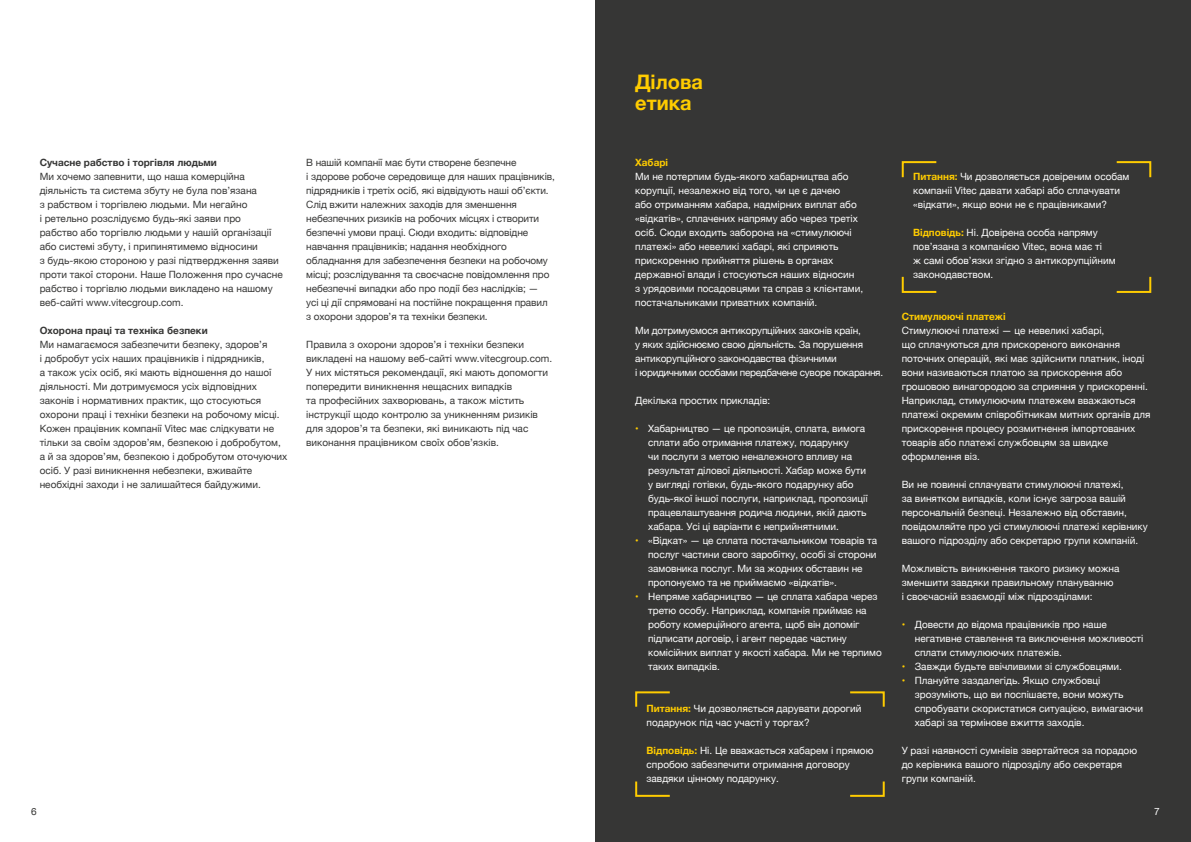
<style>
.page{position:relative;width:1191px;height:842px;background:#fff}
.page>*{position:absolute;margin:0;border:0;box-sizing:border-box;transform-origin:0 0}
.t1{font:700 20px/21px "Helvetica Neue";color:#fc0}
.t2{font:10px/14px "Helvetica Neue";color:#fff}
.t3{font:10px/14px "Helvetica Neue";color:#363635}
.t4{font:10px/14px "Helvetica Neue";letter-spacing:-.02em;color:#fff}
.t5{font:700 10px "Helvetica Neue";color:#363635}
.t6{font:700 10px "Helvetica Neue";color:#fc0}
.s1{color:#fc0}
.s2{font-weight:700;color:#fc0}
</style>
<div class="page">
<div style="left:595px;top:0;width:596px;height:842px;background:#363635"></div>
<svg style="left:635px;top:691px;width:35px;height:16px"></svg>
<svg style="left:850px;top:691px;width:35px;height:16px"></svg>
<svg style="left:850px;top:781px;width:35px;height:16px"></svg>
<svg style="left:635px;top:781px;width:35px;height:16px"></svg>
<svg style="left:901px;top:161px;width:36px;height:17px"></svg>
<svg style="left:1116px;top:161px;width:36px;height:17px"></svg>
<svg style="left:1116px;top:276px;width:36px;height:17px"></svg>
<svg style="left:901px;top:276px;width:36px;height:17px"></svg>
<p class="t5" style="left:40px;top:154px;width:179px">Сучасне рабство і торгівля людьми</p>
<p class="t3" style="left:40px;top:170px;width:245px">Ми хочемо запевнити, що наша комерційна діяльність та система збуту не була пов’язана<br>з рабством і торгівлею людьми. Ми негайно<br>і ретельно розслідуємо будь-які заяви про<br>рабство або торгівлю людьми у нашій організації або системі збуту, і припинятимемо відносини<br>з будь-якою стороною у разі підтвердження заяви проти такої сторони. Наше Положення про сучасне рабство і торгівлю людьми викладено на нашому веб-сайті www.vitecgroup.com.</p>
<p class="t5" style="left:40px;top:322px;width:169px">Охорона праці та техніка безпеки</p>
<p class="t3" style="left:40px;top:338px;width:249px">Ми намагаємося забезпечити безпеку, здоров’я<br>і добробут усіх наших працівників і підрядників,<br>а також усіх осіб, які мають відношення до нашої діяльності. Ми дотримуємося усіх відповідних законів і нормативних практик, що стосуються охорони праці і техніки безпеки на робочому місці.<br>Кожен працівник компанії Vitec має слідкувати не тільки за своїм здоров’ям, безпекою і добробутом, а й за здоров’ям, безпекою і добробутом оточуючих осіб. У разі виникнення небезпеки, вживайте необхідні заходи і не залишайтеся байдужими.</p>
<p class="t3" style="left:306px;top:156px;width:250px">В нашій компанії має бути створене безпечне<br>і здорове робоче середовище для наших працівників, підрядників і третіх осіб, які відвідують наші об’єкти.<br>Слід вжити належних заходів для зменшення небезпечних ризиків на робочих місцях і створити безпечні умови праці. Сюди входить: відповідне навчання працівників; надання необхідного обладнання для забезпечення безпеки на робочому місці; розслідування та своєчасне повідомлення про небезпечні випадки або про події без наслідків; —<br>усі ці дії спрямовані на постійне покращення правил з охорони здоров’я та техніки безпеки.</p>
<p class="t3" style="left:306px;top:338px;width:247px">Правила з охорони здоров’я і техніки безпеки викладені на нашому веб-сайті www.vitecgroup.com.<br>У них містяться рекомендації, які мають допомогти попередити виникнення нещасних випадків<br>та професійних захворювань, а також містить інструкції щодо контролю за уникненням ризиків для здоров’я та безпеки, які виникають під час виконання працівником своїх обов’язків.</p>
<h1 class="t1" style="left:635px;top:72px;width:69px">Ділова етика</h1>
<p class="t6" style="left:635px;top:154px;width:34px">Хабарі</p>
<p class="t2" style="left:635px;top:170px;width:229px">Ми не потерпим будь-якого хабарництва або корупції, незалежно від того, чи це є дачею<br>або отриманням хабара, надмірних виплат або «відкатів», сплачених напряму або через третіх осіб. Сюди входить заборона на «стимулюючі платежі» або невеликі хабарі, які сприяють прискоренню прийняття рішень в органах державної влади і стосуються наших відносин<br>з урядовими посадовцями та справ з клієнтами, постачальниками приватних компаній.</p>
<p class="t4" style="left:635px;top:324px;width:249px">Ми дотримуємося антикорупційних законів країн,<br>у яких здійснюємо свою діяльність. За порушення антикорупційного законодавства фізичними<br>і юридичними особами передбачене суворе покарання.</p>
<p class="t2" style="left:635px;top:394px;width:136px">Декілька простих прикладів:</p>
<p class="t2" style="left:648px;top:422px;width:221px;text-indent:-13px"><span class="s1">•</span> Хабарництво — це пропозиція, сплата, вимога сплати або отримання платежу, подарунку<br>чи послуги з метою неналежного впливу на результат ділової діяльності. Хабар може бути у вигляді готівки, будь-якого подарунку або будь-якої іншої послуги, наприклад, пропозиції працевлаштування родича людини, якій дають хабара. Усі ці варіанти є неприйнятними.</p>
<p class="t2" style="left:648px;top:534px;width:230px;text-indent:-13px"><span class="s1">•</span> «Відкат» — це сплата постачальником товарів та послуг частини свого заробітку, особі зі сторони замовника послуг. Ми за жодних обставин не пропонуємо та не приймаємо «відкатів».</p>
<p class="t2" style="left:648px;top:590px;width:235px;text-indent:-13px"><span class="s1">•</span> Непряме хабарництво — це сплата хабара через третю особу. Наприклад, компанія приймає на роботу комерційного агента, щоб він допоміг підписати договір, і агент передає частину комісійних виплат у якості хабара. Ми не терпимо таких випадків.</p>
<p class="t2" style="left:646px;top:702px;width:216px"><span class="s2">Питання:</span> Чи дозволяється дарувати дорогий подарунок під час участі у торгах?</p>
<p class="t2" style="left:646px;top:744px;width:228px"><span class="s2">Відповідь:</span> Ні. Це вважається хабарем і прямою спробою забезпечити отримання договору завдяки цінному подарунку.</p>
<p class="t2" style="left:913px;top:170px;width:218px"><span class="s2">Питання:</span> Чи дозволяється довіреним особам компанії Vitec давати хабарі або сплачувати «відкати», якщо вони не є працівниками?</p>
<p class="t2" style="left:913px;top:226px;width:204px"><span class="s2">Відповідь:</span> Ні. Довірена особа напряму пов’язана з компанією Vitec, вона має ті<br>ж самі обов’язки згідно з антикорупційним законодавством.</p>
<p class="t6" style="left:901px;top:308px;width:105px">Стимулюючі платежі</p>
<p class="t2" style="left:901px;top:324px;width:250px">Стимулюючі платежі — це невеликі хабарі,<br>що сплачуються для прискореного виконання поточних операцій, які має здійснити платник, іноді вони називаються платою за прискорення або грошовою винагородою за сприяння у прискоренні.<br>Наприклад, стимулюючим платежем вважаються платежі окремим співробітникам митних органів для прискорення процесу розмитнення імпортованих товарів або платежі службовцям за швидке оформлення віз.</p>
<p class="t2" style="left:901px;top:478px;width:248px">Ви не повинні сплачувати стимулюючі платежі,<br>за винятком випадків, коли існує загроза вашій персональній безпеці. Незалежно від обставин, повідомляйте про усі стимулюючі платежі керівнику вашого підрозділу або секретарю групи компаній.</p>
<p class="t2" style="left:901px;top:562px;width:219px">Можливість виникнення такого ризику можна зменшити завдяки правильному плануванню<br>і своєчасній взаємодії між підрозділами:</p>
<p class="t2" style="left:914px;top:618px;width:230px;text-indent:-13px"><span class="s1">•</span> Довести до відома працівників про наше негативне ставлення та виключення можливості сплати стимулюючих платежів.</p>
<p class="t2" style="left:901px;top:660px;width:222px"><span class="s1">•</span> Завжди будьте ввічливими зі службовцями.</p>
<p class="t2" style="left:914px;top:674px;width:230px;text-indent:-13px"><span class="s1">•</span> Плануйте заздалегідь. Якщо службовці зрозуміють, що ви поспішаєте, вони можуть спробувати скористатися ситуацією, вимагаючи хабарі за термінове вжиття заходів.</p>
<p class="t2" style="left:901px;top:744px;width:237px">У разі наявності сумнівів звертайтеся за порадою до керівника вашого підрозділу або секретаря групи компаній.</p>
<p class="t3" style="left:31px;top:805px;width:7px">6</p>
<p class="t2" style="left:1154px;top:805px;width:7px">7</p>
</div>
